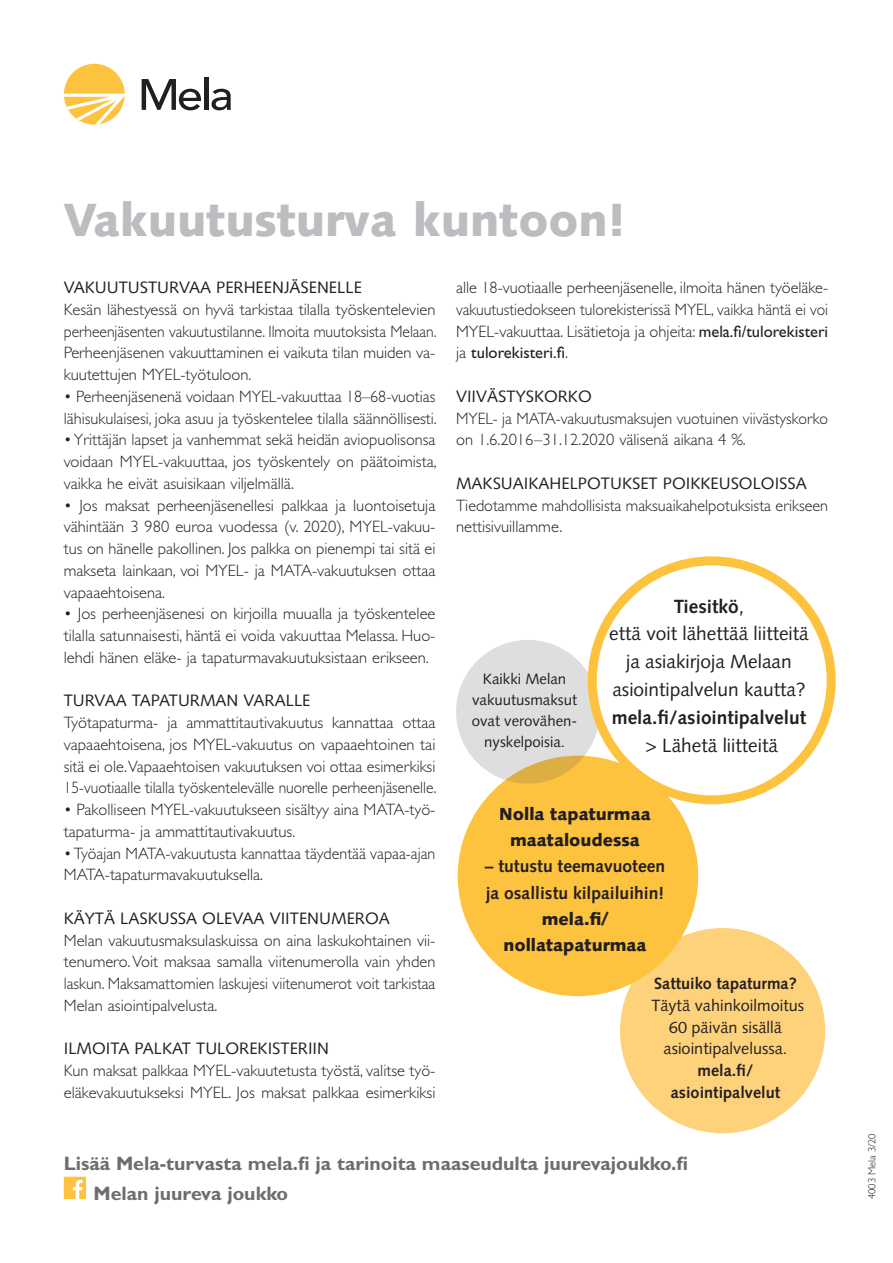
<style>
.page{position:relative;width:893px;height:1263px;background:#fff}
.page>*{position:absolute;margin:0;border:0;box-sizing:border-box;transform-origin:0 0}
.H1_pääotsikko{font:900 46.5px "Syntax";color:#bcbdc0}
.LEIPÄ{font:700 19.5px "Gill Sans";color:#6c6d70}
.korostus{font:19.05px/27.9px "Syntax";color:#231f20;text-align:center}
.korostus-2{font:700 17.4px/26.2px "Syntax";color:#231f20;text-align:center}
.korostus-3{font:900 17.4px/26.2px "Syntax";color:#231f20;text-align:center}
.LEIPÄ-2{font:300 16.5px/21.8px "Gill Sans";color:#231f20;text-align:justify}
.H2_väliotsikko{font:16.5px "Syntax";color:#231f20}
.LEIPÄ-3{font:300 16.5px/21.8px "Gill Sans";color:#231f20;scale:.96 1}
.korostus-4{font:16.2px/21.8px "Syntax";color:#231f20;text-align:center}
.korostus-5{font:15px/21px "Syntax";color:#231f20;text-align:center}
.LEIPÄ-4{font:300 10.5px "Gill Sans";color:#231f20}
.s1{font-weight:400}
.s2{font-weight:700}
.s3{font-weight:900}
</style>
<div class="page">
<div style="left:620px;top:928px;width:205px;height:205px;background:#fed27b;border-radius:50%"></div>
<div style="left:64px;top:64px;width:61px;height:61px;background:#fec33e;border-radius:50%"></div>
<svg style="left:64px;top:94px;width:61px;height:31px"></svg>
<div style="left:64px;top:1177px;width:22px;height:22px;background:#fec33e"></div>
<svg style="left:73px;top:1180px;width:10px;height:19px"></svg>
<div style="left:458px;top:756px;width:240px;height:240px;background:#fec33e;border-radius:50%"></div>
<svg style="left:456px;top:640px;width:144px;height:143px;background:#dedad3"></svg>
<div style="left:592px;top:561px;width:239px;height:239px;background:#fff;border-radius:50%"></div>
<div style="left:588px;top:556px;width:248px;height:248px;border:9px solid #fec33e;border-radius:50%"></div>
<svg style="left:142px;top:79px;width:59px;height:31px"></svg>
<hr style="left:204px;top:77px;width:4px;height:33px;background:#231f20">
<svg style="left:212px;top:89px;width:19px;height:21px"></svg>
<p class="H1_pääotsikko" style="left:63px;top:192px;width:564px">Vakuutusturva kuntoon!</p>
<h2 class="H2_väliotsikko" style="left:64px;top:278px;width:300px">VAKUUTUSTURVAA PERHEENJÄSENELLE</h2>
<p class="LEIPÄ-2" style="left:64px;top:299px;width:374px">Kesän lähestyessä on hyvä tarkistaa tilalla työskentelevien perheenjäsenten vakuutustilanne. Ilmoita muutoksista Melaan.<br>Perheenjäsenen vakuuttaminen ei vaikuta tilan muiden va&shy;kuutettujen MYEL-työtuloon.</p>
<p class="LEIPÄ-2" style="left:64px;top:386px;width:374px">• Perheenjäsenenä voidaan MYEL-vakuuttaa 18–68-vuotias lähisukulaisesi, joka asuu ja työskentelee tilalla säännöllisesti.</p>
<p class="LEIPÄ-2" style="left:64px;top:429px;width:374px">• Yrittäjän lapset ja vanhemmat sekä heidän aviopuolisonsa voidaan MYEL-vakuuttaa, jos työskentely on päätoimista, vaikka he eivät asuisikaan viljelmällä.</p>
<p class="LEIPÄ-2" style="left:64px;top:494px;width:373px">• Jos maksat perheenjäsenellesi palkkaa ja luontoisetuja vähintään 3 980 euroa vuodessa (v. 2020), MYEL-vakuu&shy;tus on hänelle pakollinen. Jos palkka on pienempi tai sitä ei makseta lainkaan, voi MYEL- ja MATA-vakuutuksen ottaa vapaaehtoisena.</p>
<p class="LEIPÄ-2" style="left:64px;top:603px;width:373px">• Jos perheenjäsenesi on kirjoilla muualla ja työskentelee tilalla satunnaisesti, häntä ei voida vakuuttaa Melassa. Huo&shy;lehdi hänen eläke- ja tapaturmavakuutuksistaan erikseen.</p>
<h2 class="H2_väliotsikko" style="left:64px;top:691px;width:248px">TURVAA TAPATURMAN VARALLE</h2>
<p class="LEIPÄ-2" style="left:64px;top:712px;width:374px">Työtapaturma- ja ammattitautivakuutus kannattaa ottaa vapaaehtoisena, jos MYEL-vakuutus on vapaaehtoinen tai sitä ei ole.Vapaaehtoisen vakuutuksen voi ottaa esimerkiksi 15-vuotiaalle tilalla työskentelevälle nuorelle perheenjäsenelle.</p>
<p class="LEIPÄ-2" style="left:64px;top:799px;width:372px">• Pakolliseen MYEL-vakuutukseen sisältyy aina MATA-työ&shy;tapaturma- ja ammattitautivakuutus.</p>
<p class="LEIPÄ-2" style="left:64px;top:842px;width:373px">• Työajan MATA-vakuutusta kannattaa täydentää vapaa-ajan<br>MATA-tapaturmavakuutuksella.</p>
<h2 class="H2_väliotsikko" style="left:64px;top:908px;width:327px">KÄYTÄ LASKUSSA OLEVAA VIITENUMEROA</h2>
<p class="LEIPÄ-2" style="left:64px;top:929px;width:373px">Melan vakuutusmaksulaskuissa on aina laskukohtainen vii&shy;tenumero. Voit maksaa samalla viitenumerolla vain yhden laskun. Maksamattomien laskujesi viitenumerot voit tarkistaa Melan asiointipalvelusta.</p>
<h2 class="H2_väliotsikko" style="left:64px;top:1039px;width:267px">ILMOITA PALKAT TULOREKISTERIIN</h2>
<p class="LEIPÄ-2" style="left:64px;top:1060px;width:373px">Kun maksat palkkaa MYEL-vakuutetusta työstä, valitse työ&shy;eläkevakuutukseksi MYEL. Jos maksat palkkaa esimerkiksi</p>
<p class="LEIPÄ-2" style="left:456px;top:277px;width:374px">alle 18-vuotiaalle perheenjäsenelle, ilmoita hänen työeläke&shy;vakuutustiedokseen tulorekisterissä MYEL, vaikka häntä ei voi MYEL-vakuuttaa. Lisätietoja ja ohjeita: <span class="s1">mela.fi/tulorekisteri </span>ja <span class="s1">tulorekisteri.fi</span>.</p>
<h2 class="H2_väliotsikko" style="left:456px;top:386px;width:137px">VIIVÄSTYSKORKO</h2>
<p class="LEIPÄ-3" style="left:456px;top:407px;width:389px">MYEL- ja MATA-vakuutusmaksujen vuotuinen viivästyskorko on 1.6.2016–31.12.2020 välisenä aikana 4 %.</p>
<h2 class="H2_väliotsikko" style="left:456px;top:473px;width:352px">MAKSUAIKAHELPOTUKSET POIKKEUSOLOISSA</h2>
<p class="LEIPÄ-2" style="left:456px;top:494px;width:374px">Tiedotamme mahdollisista maksuaikahelpotuksista erikseen nettisivuillamme.</p>
<p class="korostus-5" style="left:472px;top:669px;width:107px">Kaikki Melan vakuutusmaksut ovat verovähen&shy;nyskelpoisia.</p>
<p class="korostus" style="left:609px;top:592px;width:201px"><span class="s2">Tiesitkö</span>,<br>että voit lähettää liitteitä ja asiakirjoja Melaan asiointipalvelun kautta? <span class="s2">mela.fi/asiointipalvelut </span>&gt; Lähetä liitteitä</p>
<p class="korostus-3" style="left:499px;top:801px;width:153px">Nolla tapaturmaa maataloudessa</p>
<p class="korostus-2" style="left:485px;top:853px;width:182px">– tutustu teemavuoteen ja osallistu kilpailuihin! <span class="s3">mela.fi/ nollatapaturmaa</span></p>
<p class="korostus-4" style="left:651px;top:973px;width:154px"><span class="s2">Sattuiko tapaturma?<br></span>Täytä vahinkoilmoitus<br>60 päivän sisällä asiointipalvelussa. <span class="s2">mela.fi/ asiointipalvelut</span></p>
<p class="LEIPÄ" style="left:64px;top:1151px;width:626px">Lisää Mela-turvasta mela.fi ja tarinoita maaseudulta juurevajoukko.fi</p>
<p class="LEIPÄ" style="left:94px;top:1181px;width:196px">Melan juureva joukko</p>
<p class="LEIPÄ-4" style="left:866px;top:1199px;width:67px;rotate:-90deg">4003 Mela 3/20</p>
</div>
